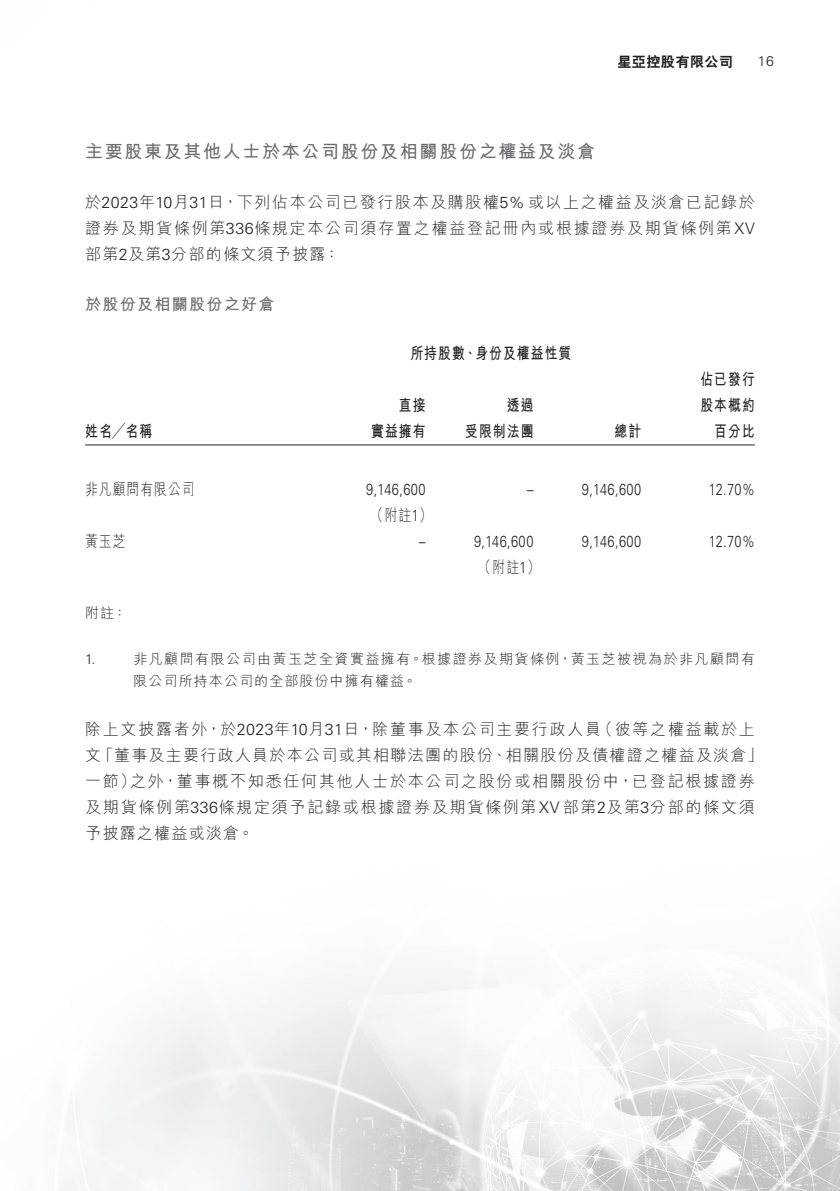
<style>
.page{position:relative;width:840px;height:1191px;background:#fff}
.page>*{position:absolute;margin:0;border:0;box-sizing:border-box;transform-origin:0 0}
.t1{font:700 18px "M Hei HK";letter-spacing:.09em;color:#6c6d70}
.t2{font:300 16px/26px "M Hei HK";letter-spacing:.11em;color:#231f20;text-align:justify}
.t3{font:300 16px "Univers LT Std";letter-spacing:.03em;color:#231f20;scale:.8 1}
.t4{font:700 16px/26px "M Hei HK";letter-spacing:.085em;color:#231f20;text-align:right;scale:.8 1}
.t5{font:300 16px "M Hei HK";letter-spacing:.11em;color:#231f20;scale:.8 1}
.t6{font:700 16px "M Hei HK";letter-spacing:.085em;color:#6c6d70}
.t7{font:300 16px "M Hei HK";letter-spacing:.08em;color:#231f20;scale:.8 1}
.t8{font:300 14px/22px "M Hei HK";letter-spacing:.105em;color:#231f20}
.t9{font:800 14px "C Hei 2 HK";letter-spacing:.04em;color:#231f20}
.t10{font:300 14px "Univers LT Std";color:#231f20}
.s1{font-family:"Univers LT Std"}
</style>
<div class="page">
<img style="left:63px;top:444px;width:776px;height:747px">
<hr style="left:85px;top:444px;width:244px;height:1px;background:#231f20">
<hr style="left:329px;top:444px;width:108px;height:1px;background:#231f20">
<hr style="left:437px;top:444px;width:107px;height:1px;background:#231f20">
<hr style="left:544px;top:444px;width:108px;height:1px;background:#231f20">
<hr style="left:652px;top:444px;width:102px;height:1px;background:#231f20">
<p class="t9" style="left:617px;top:55px;width:117px">星亞控股有限公司</p>
<p class="t10" style="left:757px;top:53px;width:18px">16</p>
<p class="t1" style="left:85px;top:138px;width:511px">主要股東及其他人士於本公司股份及相關股份之權益及淡倉</p>
<p class="t2" style="left:85px;top:189px;width:671px">於<span class="s1">2023</span>年<span class="s1">10</span>月<span class="s1">31</span>日，下列佔本公司已發行股本及購股權<span class="s1">5%</span>或以上之權益及淡倉已記錄於證券及期貨條例第<span class="s1">336</span>條規定本公司須存置之權益登記冊內或根據證券及期貨條例第<span class="s1">XV</span>部第<span class="s1">2</span>及第<span class="s1">3</span>分部的條文須予披露：</p>
<p class="t6" style="left:85px;top:292px;width:191px">於股份及相關股份之好倉</p>
<p class="t4" style="left:410px;top:339px;width:203px">所持股數、身份及權益性質</p>
<p class="t4" style="left:85px;top:417px;width:85px">姓名╱名稱</p>
<p class="t4" style="left:371px;top:391px;width:70px">直接<br>實益擁有</p>
<p class="t4" style="left:465px;top:391px;width:87px">透過<br>受限制法團</p>
<p class="t4" style="left:614px;top:417px;width:35px">總計</p>
<p class="t4" style="left:700px;top:365px;width:69px">佔已發行股本概約百分比</p>
<p class="t7" style="left:85px;top:481px;width:138px">非凡顧問有限公司</p>
<p class="t3" style="left:366px;top:480px;width:76px">9,146,600</p>
<p class="t5" style="left:370px;top:507px;width:79px">（附註<span class="s1">1</span>）</p>
<p class="t3" style="left:526px;top:480px;width:10px">–</p>
<p class="t3" style="left:581px;top:480px;width:76px">9,146,600</p>
<p class="t3" style="left:708px;top:480px;width:59px">12.70%</p>
<p class="t5" style="left:85px;top:533px;width:52px">黃玉芝</p>
<p class="t3" style="left:419px;top:532px;width:9px">–</p>
<p class="t3" style="left:474px;top:532px;width:76px">9,146,600</p>
<p class="t5" style="left:478px;top:559px;width:79px">（附註<span class="s1">1</span>）</p>
<p class="t3" style="left:581px;top:532px;width:76px">9,146,600</p>
<p class="t3" style="left:708px;top:532px;width:59px">12.70%</p>
<p class="t8" style="left:85px;top:601px;width:43px">附註：</p>
<p class="t10" style="left:85px;top:650px;width:12px">1.</p>
<p class="t8" style="left:133px;top:647px;width:622px">非凡顧問有限公司由黃玉芝全資實益擁有。根據證券及期貨條例，黃玉芝被視為於非凡顧問有限公司所持本公司的全部股份中擁有權益。</p>
<p class="t2" style="left:85px;top:716px;width:679px;text-align:left">除上文披露者外，於<span class="s1">2023</span>年<span class="s1">10</span>月<span class="s1">31</span>日，除董事及本公司主要行政人員（彼等之權益載於上文「董事及主要行政人員於本公司或其相聯法團的股份、相關股份及債權證之權益及淡倉」一節）之外，董事概不知悉任何其他人士於本公司之股份或相關股份中，已登記根據證券及期貨條例第<span class="s1">336</span>條規定須予記錄或根據證券及期貨條例第<span class="s1">XV</span>部第<span class="s1">2</span>及第<span class="s1">3</span>分部的條文須予披露之權益或淡倉。</p>
</div>
